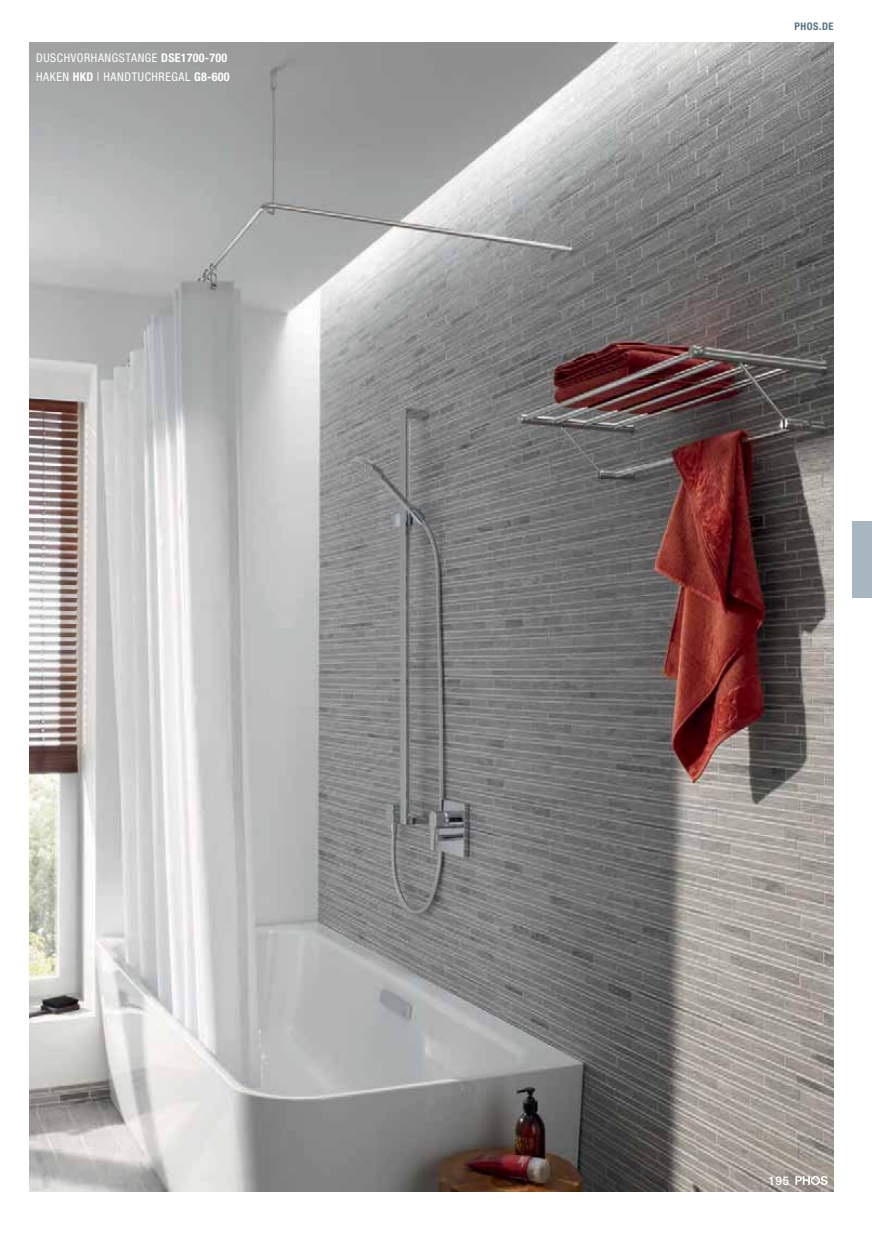
<style>
.page{position:relative;width:872px;height:1234px;background:#fff}
.page>*{position:absolute;margin:0;border:0;box-sizing:border-box;transform-origin:0 0}
.t1{font:condensed 12px/19.2px "Helvetica Neue LT Std";letter-spacing:.05em;color:#fff}
.t2{font:500 12px "Helvetica Neue LT Std";color:#fff}
.t3{font:700 condensed 10.5px "Helvetica Neue LT Std";letter-spacing:.05em;color:#557483}
.s1{font-weight:700}
</style>
<div class="page">
<img style="left:30px;top:43px;width:803px;height:1148px">
<div style="left:853px;top:521px;width:19px;height:76px;background:#a7b6bf"></div>
<svg style="left:795px;top:1175px;width:32px;height:9px"></svg>
<p class="t1" style="left:36px;top:49px;width:195px">DUSCHVORHANGSTANGE <span class="s1">DSE1700-700<br></span>HAKEN <span class="s1">HKD</span> | HANDTUCHREGAL <span class="s1">G8-600</span></p>
<p class="t3" style="left:794px;top:20px;width:41px">PHOS.DE</p>
<p class="t2" style="left:768px;top:1173px;width:22px">195</p>
</div>
